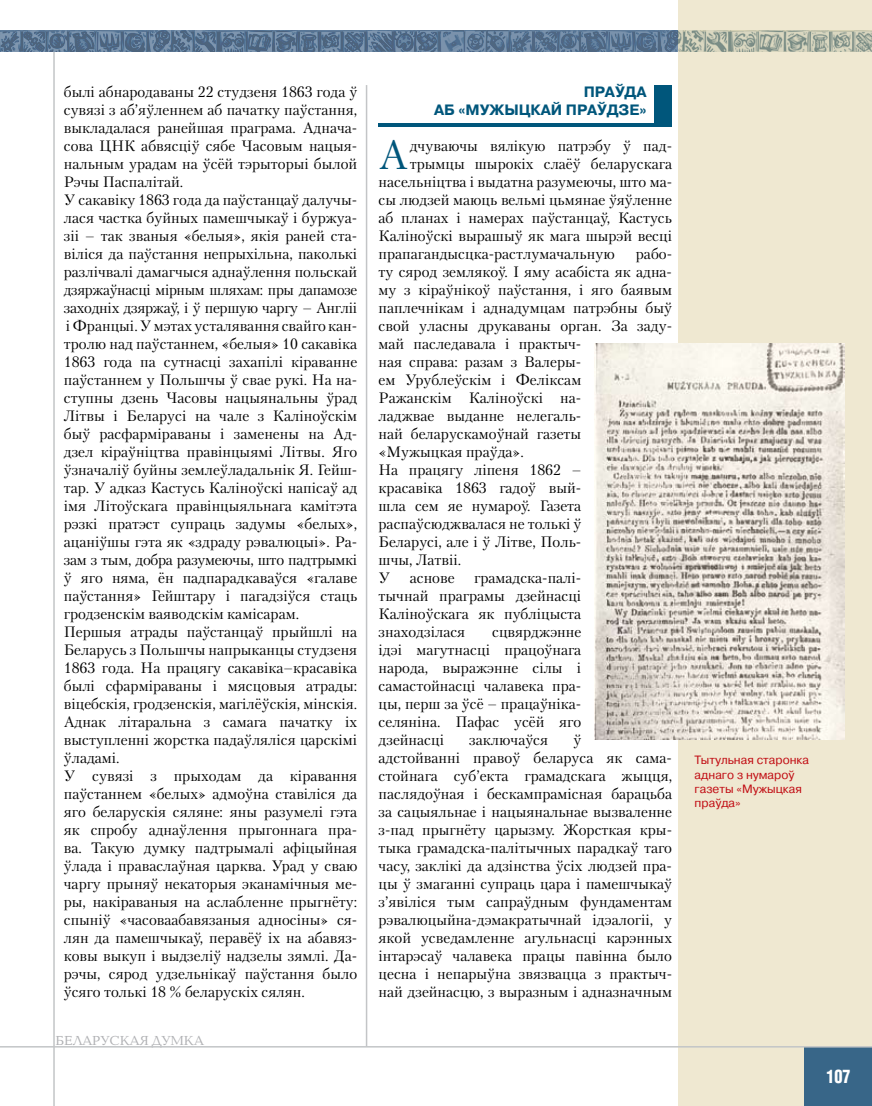
<style>
.page{position:relative;width:872px;height:1106px;background:#fff}
.page>*{position:absolute;margin:0;border:0;box-sizing:border-box;transform-origin:0 0}
.t1{font:40.65px "Petersburg C";color:#00567b}
.t2{font:700 18px "AG Letterica Cond L";color:#fff;scale:.9 1}
.t3{font:15px/18px "Petersburg C";color:#000}
.t4{font:700 15px/18px "Pragmatica C";color:#00567b;text-align:right}
.t5{font:13.5px "Baltica C";color:#aeafb2}
.t6{font:12px/14.4px "Pragmatica C";color:#c10c13}
</style>
<div class="page">
<div style="left:678px;top:0;width:194px;height:1106px;background:#efe8d1"></div>
<hr style="left:53px;top:52px;width:2px;height:1054px;background:#c3c5c7">
<hr style="left:366px;top:85px;width:1px;height:961px;background:#c3c5c7">
<div style="left:804px;top:1047px;width:68px;height:59px;background:#386688"></div>
<svg style="left:0;top:31px;width:872px;height:21px"></svg>
<hr style="left:0;top:1046px;width:872px;height:1px;background:#c3c5c7">
<img style="left:594px;top:344px;width:250px;height:396px">
<div style="left:654px;top:85px;width:18px;height:41px;background:#00567b"></div>
<hr style="left:378px;top:123px;width:294px;height:3px;background:#00567b">
<p class="t3" style="left:64px;top:82px;width:295px">былі абнародаваны 22 студзеня 1863 года ў сувязі з аб’яўленнем аб пачатку паўстання, выкладалася ранейшая праграма. Аднача&shy;сова ЦНК абвясціў сябе Часовым нацыя&shy;нальным урадам на ўсёй тэрыторыі былой Рэчы Паспалітай.<br>У сакавіку 1863 года да паўстанцаў далучы&shy;лася частка буйных памешчыкаў і буржуа&shy;зіі – так званыя «белыя», якія раней ста&shy;віліся да паўстання непрыхільна, паколькі разлічвалі дамагчыся аднаўлення польскай дзяржаўнасці мірным шляхам: пры дапамозе заходніх дзяржаў, і ў першую чаргу – Англіі і Францыі. У мэтах усталявання свайго кан&shy;тролю над паўстаннем, «белыя» 10 сакавіка 1863 года па сутнасці захапілі кіраванне паўстаннем у Польшчы ў свае рукі. На на&shy;ступны дзень Часовы нацыянальны ўрад Літвы і Беларусі на чале з Каліноўскім быў расфарміраваны і заменены на Ад&shy;дзел кіраўніцтва правінцыямі Літвы. Яго ўзначаліў буйны землеўладальнік Я. Гейш&shy;тар. У адказ Кастусь Каліноўскі напісаў ад імя Літоўскага правінцыяльнага камітэта рэзкі пратэст супраць задумы «белых», ацаніўшы гэта як «здраду рэвалюцыі». Ра&shy;зам з тым, добра разумеючы, што падтрымкі ў яго няма, ён падпарадкаваўся «галаве паўстання» Гейштару і пагадзіўся стаць гродзенскім ваяводскім камісарам.<br>Першыя атрады паўстанцаў прыйшлі на Беларусь з Польшчы напрыканцы студзеня 1863 года. На працягу сакавіка–красавіка былі сфарміраваны і мясцовыя атрады: віцебскія, гродзенскія, магілёўскія, мінскія.<br>Аднак літаральна з самага пачатку іх выступленні жорстка падаўляліся царскімі ўладамі.<br>У сувязі з прыходам да кіравання паўстаннем «белых» адмоўна ставіліся да яго беларускія сяляне: яны разумелі гэта як спробу аднаўлення прыгоннага пра&shy;ва. Такую думку падтрымалі афіцыйная ўлада і праваслаўная царква. Урад у сваю чаргу прыняў некаторыя эканамічныя ме&shy;ры, накіраваныя на аслабленне прыгнёту: спыніў «часоваабавязаныя адносіны» ся&shy;лян да памешчыкаў, перавёў іх на абавяз&shy;ковы выкуп і выдзеліў надзелы зямлі. Да&shy;рэчы, сярод удзельнікаў паўстання было ўсяго толькі 18 % беларускіх сялян.</p>
<p class="t4" style="left:434px;top:83px;width:214px">Праўда<br>аб «Мужыцкай праўдз е»</p>
<h1 class="t1" style="left:378px;top:130px;width:31px">А</h1>
<p class="t3" style="left:410px;top:136px;width:264px">дчуваючы вялікую патрэбу ў пад-</p>
<p class="t3" style="left:410px;top:154px;width:264px">трымцы шырокіх слаёў беларускага</p>
<p class="t3" style="left:378px;top:172px;width:295px">насельніцтва і выдатна разумеючы, што ма-</p>
<p class="t3" style="left:378px;top:190px;width:295px">сы людзей маюць вельмі цьмянае ўяўленне</p>
<p class="t3" style="left:378px;top:208px;width:295px">аб планах і намерах паўстанцаў, Кастусь</p>
<p class="t3" style="left:378px;top:226px;width:295px">Каліноўскі вырашыў як мага шырэй весці</p>
<p class="t3" style="left:378px;top:244px;width:237px">прапагандысцка-растлумачальную</p>
<p class="t3" style="left:378px;top:244px;width:295px;text-indent:257px">рабо&shy;ту сярод землякоў. І яму асабіста як адна&shy;му з кіраўнікоў паўстання, і яго баявым паплечнікам і аднадумцам патрэбны быў свой уласны друкаваны орган. За заду&shy;май паследавала і практыч-<br>ная справа: разам з Валеры-<br>ем Урублеўскім і Феліксам<br>Ражанскім Каліноўскі на-<br>ладжвае выданне нелегаль-<br>най беларускамоўнай газеты<br>«Мужыцкая праўда».<br>На працягу ліпеня 1862 –<br>красавіка 1863 гадоў вый-<br>шла сем яе нумароў. Газета распаўсюджвалася не толькі ў<br>Беларусі, але і ў Літве, Поль-<br>шчы, Латвіі.<br>У</p>
<p class="t3" style="left:378px;top:568px;width:204px;text-align:justify;text-indent:96px">грамадска-палі&shy;тычнай праграмы дзейнасці Каліноўскага як публіцыста знаходзілася</p>
<p class="t3" style="left:410px;top:568px;width:46px">аснове</p>
<p class="t3" style="left:378px;top:622px;width:204px;text-align:justify;text-indent:114px">сцвярджэнне ідэі магутнасці працоўнага народа, выражэнне сілы і самастойнасці чалавека пра&shy;цы, перш за ўсё – працаўніка&shy;селяніна. Пафас усёй яго дзейнасці</p>
<p class="t3" style="left:378px;top:730px;width:295px;text-indent:195px">ў<br>адстойванні правоў беларуса як сама&shy;стойнага суб’екта грамадскага жыцця, паслядоўная і бескампрамісная барацьба за сацыяльнае і нацыянальнае вызваленне з-пад прыгнёту царызму. Жорсткая кры&shy;тыка грамадска-палітычных парадкаў таго часу, заклікі да адзінства ўсіх людзей пра&shy;цы ў змаганні супраць цара і памешчыкаў з’явіліся тым сапраўдным фундаментам рэвалюцыйна-дэмакратычнай ідэалогіі, у якой усведамленне агульнасці карэнных інтарэсаў чалавека працы павінна было цесна і непарыўна звязвацца з практыч&shy;най дзейнасцю, з выразным і адназначным</p>
<p class="t3" style="left:469px;top:730px;width:80px">заключаўся</p>
<p class="t5" style="left:56px;top:1033px;width:150px">БЕЛАРУСКАЯ ДУМКА</p>
<p class="t6" style="left:694px;top:753px;width:116px">Тытульная старонка аднаго з нумароў газеты «Мужыцкая праўда»</p>
<p class="t2" style="left:826px;top:1065px;width:29px">107</p>
</div>
